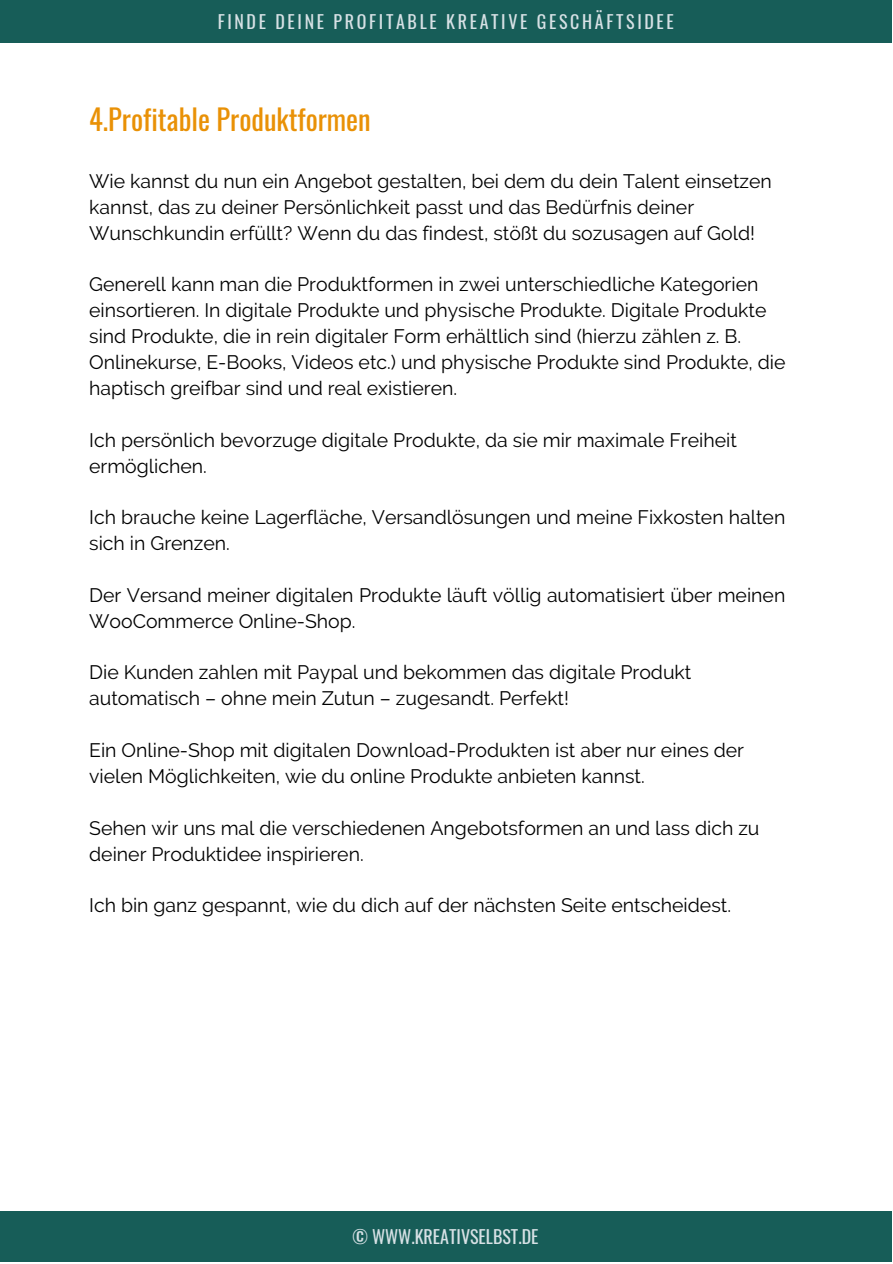
<style>
.page{position:relative;width:893px;height:1264px;background:#fff}
.page>*{position:absolute;margin:0;border:0;box-sizing:border-box;transform-origin:0 0}
.t1{font:28.5px "Oswald";color:#e99106}
.t2{font:19.5px/25.8px "Raleway";color:#000}
.t3{font:18px "Oswald";letter-spacing:.15em;color:#d7e1e5}
.t4{font:18px "Oswald";color:#d7e1e5}
</style>
<div class="page">
<div style="left:0;top:0;width:892px;height:43px;background:#175d58"></div>
<div style="left:0;top:1210px;width:892px;height:52px;background:#175d58"></div>
<p class="t3" style="left:218px;top:7px;width:457px">FINDE DEINE PROFITABLE KREATIVE GESCHÄFTSIDEE</p>
<p class="t1" style="left:89px;top:97px;width:283px">4.Profitable Produktformen</p>
<p class="t2" style="left:89px;top:168px;width:684px">Wie kannst du nun ein Angebot gestalten, bei dem du dein Talent einsetzen kannst, das zu deiner Persönlichkeit passt und das Bedürfnis deiner<br>Wunschkundin erfüllt? Wenn du das findest, stößt du sozusagen auf Gold!</p>
<p class="t2" style="left:89px;top:272px;width:697px">Generell kann man die Produktformen in zwei unterschiedliche Kategorien einsortieren. In digitale Produkte und physische Produkte. Digitale Produkte sind Produkte, die in rein digitaler Form erhältlich sind (hierzu zählen z. B.<br>Onlinekurse, E-Books, Videos etc.) und physische Produkte sind Produkte, die haptisch greifbar sind und real existieren.</p>
<p class="t2" style="left:89px;top:427px;width:649px">Ich persönlich bevorzuge digitale Produkte, da sie mir maximale Freiheit ermöglichen.</p>
<p class="t2" style="left:89px;top:504px;width:697px">Ich brauche keine Lagerfläche, Versandlösungen und meine Fixkosten halten sich in Grenzen.</p>
<p class="t2" style="left:89px;top:582px;width:697px">Der Versand meiner digitalen Produkte läuft völlig automatisiert über meinen<br>WooCommerce Online-Shop.</p>
<p class="t2" style="left:89px;top:659px;width:603px">Die Kunden zahlen mit Paypal und bekommen das digitale Produkt automatisch – ohne mein Zutun – zugesandt. Perfekt!</p>
<p class="t2" style="left:89px;top:737px;width:656px">Ein Online-Shop mit digitalen Download-Produkten ist aber nur eines der vielen Möglichkeiten, wie du online Produkte anbieten kannst.</p>
<p class="t2" style="left:89px;top:814px;width:671px">Sehen wir uns mal die verschiedenen Angebotsformen an und lass dich zu deiner Produktidee inspirieren.</p>
<p class="t2" style="left:89px;top:892px;width:643px">Ich bin ganz gespannt, wie du dich auf der nächsten Seite entscheidest.</p>
<p class="t4" style="left:352px;top:1222px;width:187px">© WWW.KREATIVSELBST.DE</p>
</div>
